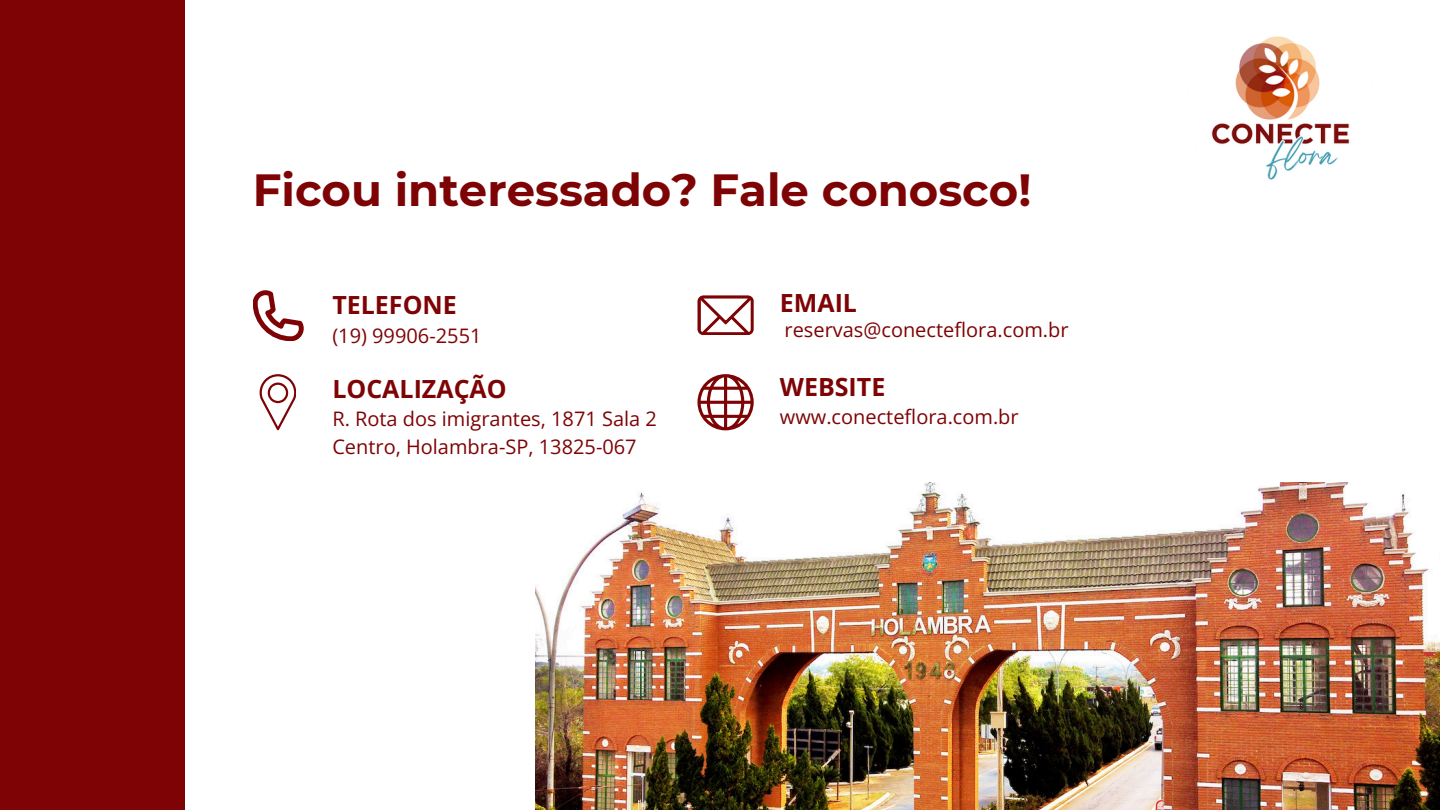
<style>
.page{position:relative;width:1440px;height:810px;background:#fff}
.page>*{position:absolute;margin:0;border:0;box-sizing:border-box;transform-origin:0 0}
.t1{font:700 45px "Montserrat";color:#7e0305}
.t2{font:700 25px "Open Sans";color:#7e0305}
.t3{font:20px/27.8px "Open Sans";color:#7e0305}
</style>
<div class="page">
<div style="left:0;top:0;width:184px;height:810px;background:#7e0305"></div>
<img style="left:536px;top:483px;width:904px;height:327px">
<svg style="left:253px;top:290px;width:51px;height:51px"></svg>
<svg style="left:260px;top:374px;width:36px;height:56px"></svg>
<svg style="left:697px;top:374px;width:57px;height:56px"></svg>
<svg style="left:697px;top:295px;width:57px;height:40px"></svg>
<img style="left:1211px;top:36px;width:139px;height:144px">
<p class="t1" style="left:253px;top:162px;width:780px">Ficou interessado? Fale conosco!</p>
<h3 class="t2" style="left:332px;top:287px;width:126px">TELEFONE</h3>
<h3 class="t3" style="left:332px;top:321px;width:151px">(19) 99906-2551</h3>
<h2 class="t2" style="left:332px;top:371px;width:176px">LOCALIZAÇÃO</h2>
<p class="t3" style="left:332px;top:405px;width:326px">R. Rota dos imigrantes, 1871 Sala 2<br>Centro, Holambra-SP, 13825-067</p>
<p class="t2" style="left:780px;top:286px;width:79px">EMAIL</p>
<p class="t3" style="left:785px;top:316px;width:285px">reservas@conecteflora.com.br</p>
<p class="t2" style="left:780px;top:369px;width:107px">WEBSITE</p>
<p class="t3" style="left:780px;top:403px;width:240px">www.conecteflora.com.br</p>
</div>
